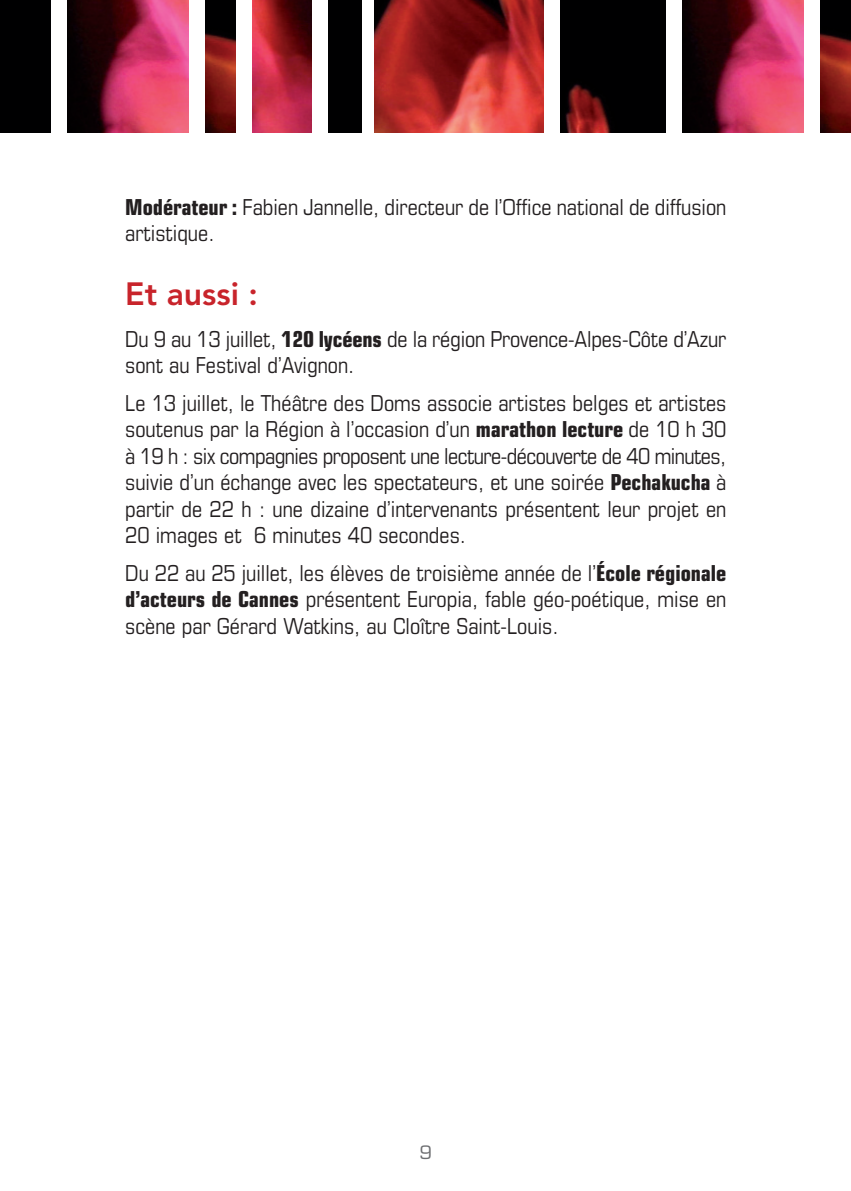
<style>
.page{position:relative;width:851px;height:1191px;background:#fff}
.page>*{position:absolute;margin:0;border:0;box-sizing:border-box;transform-origin:0 0}
.t1{font:800 32px "Avenir LT Std";color:#c8242b}
.t2{font:condensed 22px/26.4px "Eurostile LT Std";color:#231f20}
.t3{font:18px "Eurostile LT Std";color:#6c6d70}
.s1{font-weight:700}
</style>
<div class="page">
<div style="left:0;top:0;width:51px;height:132px;background:#000001"></div>
<img style="left:68px;top:0;width:120px;height:132px">
<img style="left:205px;top:0;width:30px;height:132px">
<img style="left:252px;top:0;width:60px;height:132px">
<div style="left:329px;top:0;width:32px;height:132px;background:#000001"></div>
<img style="left:375px;top:0;width:168px;height:132px">
<img style="left:560px;top:0;width:105px;height:132px">
<img style="left:682px;top:0;width:121px;height:132px">
<img style="left:820px;top:0;width:31px;height:132px">
<p class="t2" style="left:125px;top:196px;width:602px"><span class="s1">Modérateur :</span> Fabien Jannelle, directeur de l’Office national de diffusion artistique.</p>
<h1 class="t1" style="left:125px;top:281px;width:134px">Et aussi :</h1>
<p class="t2" style="left:125px;top:328px;width:602px">Du 9 au 13 juillet, <span class="s1">120 lycéens</span> de la région Provence-Alpes-Côte d’Azur sont au Festival d’Avignon.</p>
<p class="t2" style="left:125px;top:392px;width:602px;text-align:justify">Le 13 juillet, le Théâtre des Doms associe artistes belges et artistes soutenus par la Région à l’occasion d’un <span class="s1">marathon lecture</span> de 10 h 30 à 19 h : six compagnies proposent une lecture-découverte de 40 minutes, suivie d’un échange avec les spectateurs, et une soirée <span class="s1">Pechakucha</span> à partir de 22 h : une dizaine d’intervenants présentent leur projet en 20 images et 6 minutes 40 secondes.</p>
<p class="t2" style="left:125px;top:562px;width:602px;text-align:justify">Du 22 au 25 juillet, les élèves de troisième année de l’<span class="s1">École régionale d’acteurs de Cannes</span> présentent Europia, fable géo-poétique, mise en scène par Gérard Watkins, au Cloître Saint-Louis.</p>
<p class="t3" style="left:419px;top:1145px;width:14px">9</p>
</div>
